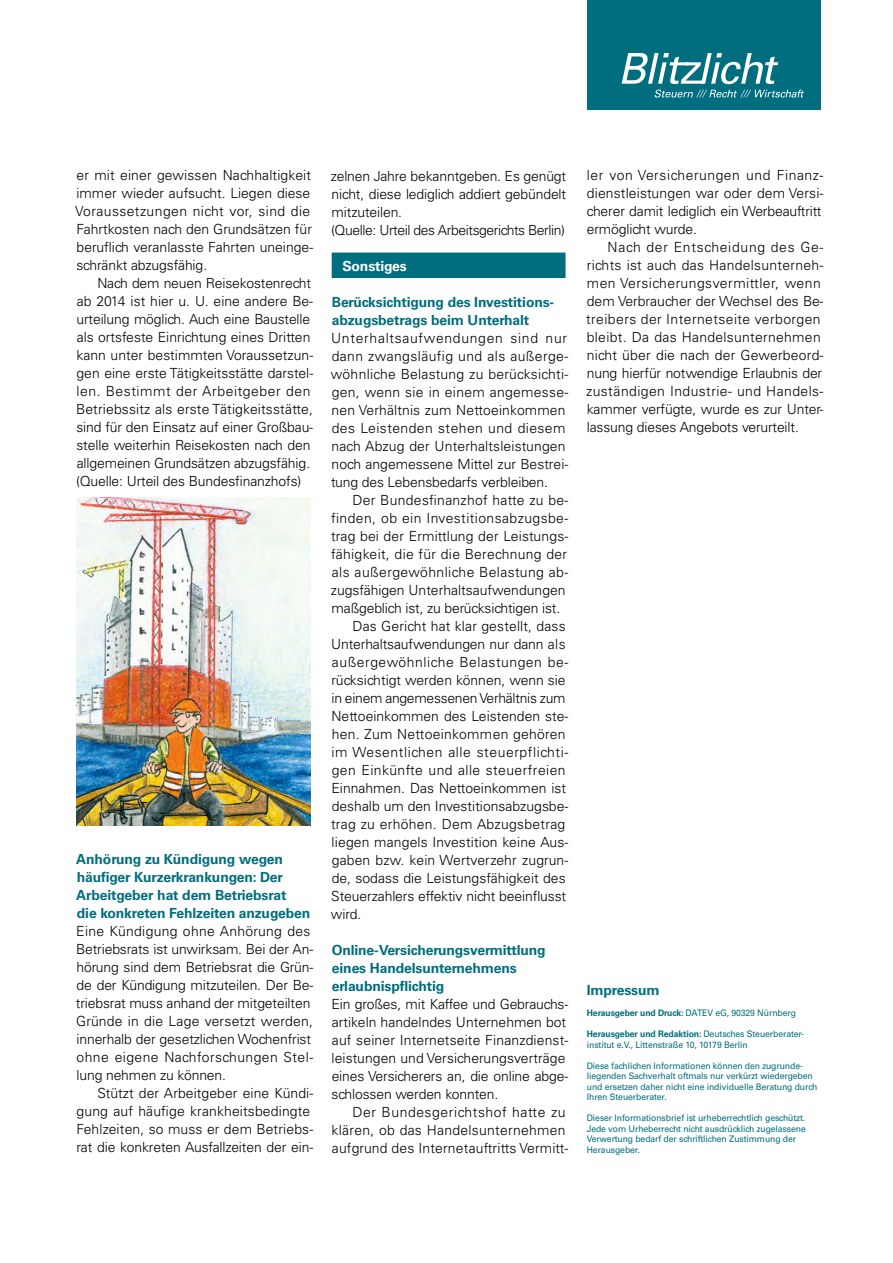
<style>
.page{position:relative;width:893px;height:1263px;background:#fff}
.page>*{position:absolute;margin:0;border:0;box-sizing:border-box;transform-origin:0 0}
.t1{font:300 13.95px/18px "Univers LT Std";color:#000}
.t2{font:300 13.95px/18px "Univers LT Std";letter-spacing:.02em;color:#000}
.t3{font:700 13.95px/18px "Univers LT Std";letter-spacing:-.01em;color:#006e7e}
.t4{font:300 13.95px "Univers LT Std";letter-spacing:.03em;color:#000}
.t5{font:300 13.95px "Univers LT Std";letter-spacing:.04em;color:#000}
.t6{font:300 13.95px "Univers LT Std";letter-spacing:-.02em;color:#000}
.t7{font:700 13.95px "Univers LT Std";letter-spacing:-.01em;color:#fff}
.t8{font:9px/10.5px "Univers LT Std";letter-spacing:-.01em;color:#006e7e;scale:.96 1}
.s1{font-weight:700}
</style>
<div class="page">
<div style="left:587px;top:0;width:234px;height:110px;background:#006e7e"></div>
<svg style="left:622px;top:53px;width:156px;height:31px"></svg>
<svg style="left:655px;top:90px;width:149px;height:8px"></svg>
<div style="left:332px;top:253px;width:234px;height:25px;background:#006e7e"></div>
<img style="left:77px;top:497px;width:233px;height:329px">
<p class="t1" style="left:75px;top:166px;width:239px">er mit einer gewissen Nachhaltigkeit immer wieder aufsucht. Liegen diese Voraussetzungen nicht vor, sind die Fahrtkosten nach den Grundsätzen für beruflich veranlasste Fahrten uneinge&shy;schränkt abzugsfähig.</p>
<p class="t1" style="left:76px;top:274px;width:239px;text-indent:21px">Nach dem neuen Reisekostenrecht ab 2014 ist hier u. U. eine andere Be&shy;urteilung möglich. Auch eine Baustelle als ortsfeste Einrichtung eines Dritten kann unter bestimmten Voraussetzun&shy;gen eine erste Tätigkeitsstätte darstel&shy;len. Bestimmt der Arbeitgeber den Betriebssitz als erste Tätigkeitsstätte, sind für den Einsatz auf einer Großbau&shy;stelle weiterhin Reisekosten nach den allgemeinen Grundsätzen abzugsfähig. (Quelle: Urteil des Bundesfinanzhofs)</p>
<p class="t3" style="left:76px;top:850px;width:235px">Anhörung zu Kündigung wegen häufiger Kurzerkrankungen: Der<br>Arbeitgeber hat dem Betriebsrat<br>die konkreten Fehlzeiten anzugeben</p>
<p class="t1" style="left:76px;top:922px;width:239px">Eine Kündigung ohne Anhörung des Betriebsrats ist unwirksam. Bei der An&shy;hörung sind dem Betriebsrat die Grün&shy;de der Kündigung mitzuteilen. Der Be&shy;triebsrat muss anhand der mitgeteilten Gründe in die Lage versetzt werden, innerhalb der gesetzlichen Wochenfrist ohne eigene Nachforschungen Stel&shy;lung nehmen zu können.</p>
<p class="t1" style="left:76px;top:1084px;width:238px;text-indent:21px">Stützt der Arbeitgeber eine Kündi&shy;gung auf häufige krankheitsbedingte Fehlzeiten, so muss er dem Betriebs&shy;rat die konkreten Ausfallzeiten der ein-</p>
<p class="t1" style="left:331px;top:167px;width:237px">zelnen Jahre bekanntgeben. Es genügt nicht, diese lediglich addiert gebündelt mitzuteilen.<br>(Quelle: Urteil des Arbeitsgerichts Berlin)</p>
<p class="t7" style="left:342px;top:257px;width:66px">Sonstiges</p>
<p class="t3" style="left:332px;top:293px;width:224px">Berücksichtigung des Investitions&shy;abzugsbetrags beim Unterhalt</p>
<p class="t1" style="left:331px;top:329px;width:239px">Unterhaltsaufwendungen sind nur dann zwangsläufig und als außerge&shy;wöhnliche Belastung zu berücksichti&shy;gen, wenn sie in einem angemesse&shy;nen Verhältnis zum Nettoeinkommen des Leistenden stehen und diesem nach Abzug der Unterhaltsleistungen noch angemessene Mittel zur Bestrei&shy;tung des Lebensbedarfs verbleiben.</p>
<p class="t2" style="left:352px;top:491px;width:217px">Der Bundesfinanzhof hatte zu be-</p>
<p class="t4" style="left:331px;top:509px;width:239px">finden, ob ein Investitionsabzugsbe-</p>
<p class="t1" style="left:331px;top:527px;width:239px">trag bei der Ermittlung der Leistungs-</p>
<p class="t2" style="left:331px;top:545px;width:238px">fähigkeit, die für die Berechnung der</p>
<p class="t4" style="left:332px;top:563px;width:238px">als außergewöhnliche Belastung ab-</p>
<p class="t1" style="left:331px;top:581px;width:236px">zugsfähigen Unterhaltsaufwendungen</p>
<p class="t1" style="left:332px;top:599px;width:230px">maßgeblich ist, zu berücksichtigen ist.</p>
<p class="t1" style="left:352px;top:617px;width:215px">Das Gericht hat klar gestellt, dass</p>
<p class="t1" style="left:331px;top:635px;width:236px">Unterhaltsaufwendungen nur dann als</p>
<p class="t5" style="left:332px;top:653px;width:238px">außergewöhnliche Belastungen be-</p>
<p class="t1" style="left:332px;top:671px;width:235px">rücksichtigt werden können, wenn sie</p>
<p class="t6" style="left:332px;top:689px;width:235px">in einem angemessenen Verhältnis zum</p>
<p class="t1" style="left:331px;top:707px;width:238px">Nettoeinkommen des Leistenden ste-</p>
<p class="t2" style="left:332px;top:725px;width:235px">hen. Zum Nettoeinkommen gehören</p>
<p class="t5" style="left:332px;top:743px;width:238px">im Wesentlichen alle steuerpflichti-</p>
<p class="t4" style="left:332px;top:761px;width:235px">gen Einkünfte und alle steuerfreien</p>
<p class="t1" style="left:331px;top:779px;width:236px">Einnahmen. Das Nettoeinkommen ist</p>
<p class="t1" style="left:332px;top:797px;width:238px">deshalb um den Investitionsabzugsbe-</p>
<p class="t2" style="left:331px;top:815px;width:236px">trag zu erhöhen. Dem Abzugsbetrag</p>
<p class="t1" style="left:332px;top:833px;width:238px">liegen mangels Investition keine Aus-</p>
<p class="t1" style="left:332px;top:851px;width:238px">gaben bzw. kein Wertverzehr zugrun-</p>
<p class="t1" style="left:332px;top:868px;width:235px">de, sodass die Leistungsfähigkeit des</p>
<p class="t1" style="left:331px;top:886px;width:236px">Steuerzahlers effektiv nicht beeinflusst</p>
<p class="t1" style="left:331px;top:904px;width:32px">wird.</p>
<p class="t3" style="left:332px;top:941px;width:216px">Online-Versicherungsvermittlung eines Handelsunternehmens erlaubnispflichtig</p>
<p class="t1" style="left:331px;top:994px;width:238px">Ein großes, mit Kaffee und Gebrauchs&shy;artikeln handelndes Unternehmen bot auf seiner Internetseite Finanzdienst&shy;leistungen und Versicherungsverträge eines Versicherers an, die online abge&shy;schlossen werden konnten.</p>
<p class="t2" style="left:332px;top:1102px;width:238px;text-indent:21px">Der Bundesgerichtshof hatte zu klären, ob das Handelsunternehmen aufgrund des Internetauftritts Vermitt-</p>
<p class="t1" style="left:587px;top:166px;width:238px">ler von Versicherungen und Finanz&shy;dienstleistungen war oder dem Versi&shy;cherer damit lediglich ein Werbeauftritt ermöglicht wurde.</p>
<p class="t2" style="left:586px;top:238px;width:239px;text-indent:22px">Nach der Entscheidung des Ge&shy;richts ist auch das Handelsunterneh&shy;men Versicherungsvermittler, wenn dem Verbraucher der Wechsel des Be&shy;treibers der Internetseite verborgen bleibt. Da das Handelsunternehmen nicht über die nach der Gewerbeord&shy;nung hierfür notwendige Erlaubnis der zuständigen Industrie- und Handels&shy;kammer verfügte, wurde es zur Unter&shy;lassung dieses Angebots verurteilt.</p>
<p class="t3" style="left:587px;top:981px;width:74px">Impressum</p>
<p class="t8" style="left:587px;top:1008px;width:219px"><span class="s1">Herausgeber und Druck:</span> DATEV eG, 90329 Nürnberg</p>
<p class="t8" style="left:587px;top:1029px;width:228px"><span class="s1">Herausgeber und Redaktion:</span> Deutsches Steuerberater&shy;institut e.V., Littenstraße 10, 10179 Berlin</p>
<p class="t8" style="left:587px;top:1060px;width:242px">Diese fachlichen Informationen können den zugrunde&shy;liegenden Sachverhalt oftmals nur verkürzt wiedergeben und ersetzen daher nicht eine individuelle Beratung durch Ihren Steuerberater.</p>
<p class="t8" style="left:587px;top:1113px;width:230px">Dieser Informationsbrief ist urheberrechtlich geschützt.<br>Jede vom Urheberrecht nicht ausdrücklich zugelassene Verwertung bedarf der schriftlichen Zustimmung der Herausgeber.</p>
</div>
